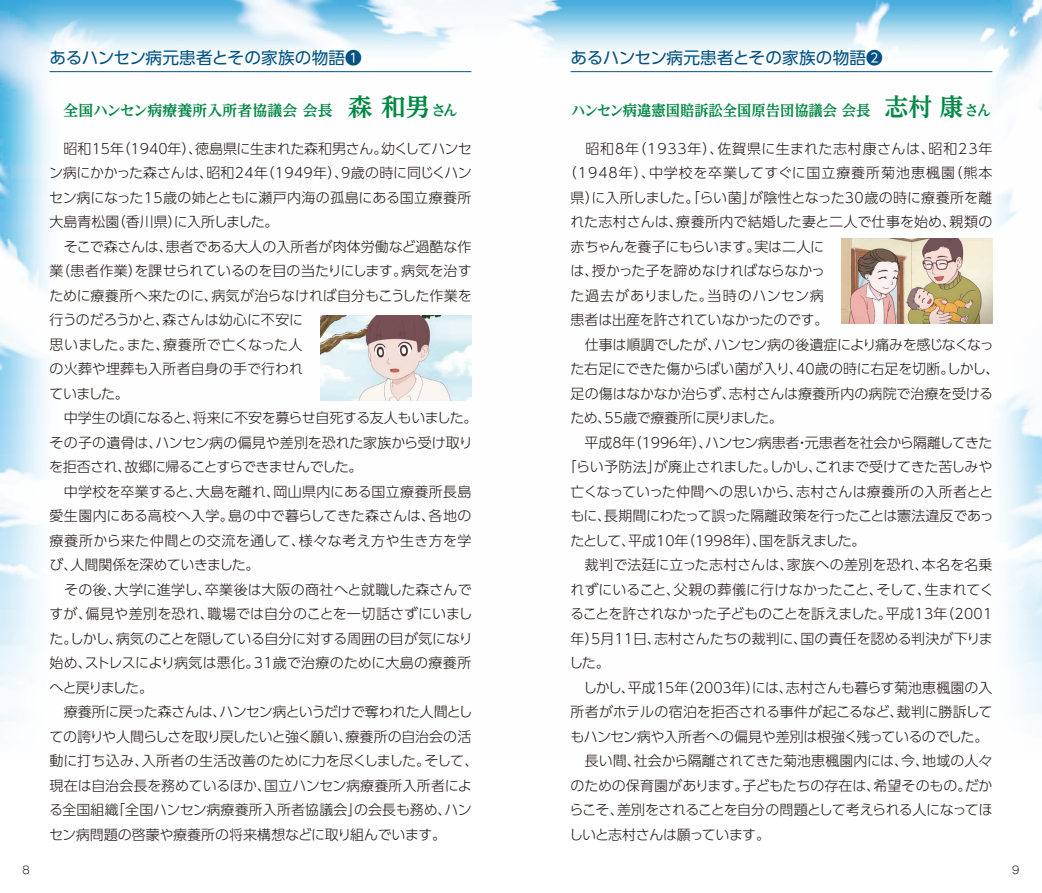
<style>
.page{position:relative;width:1042px;height:893px;background:#fff}
.page>*{position:absolute;margin:0;border:0;box-sizing:border-box;transform-origin:0 0}
.t1{font:16.62px "UD Shin Go Pro";letter-spacing:.01em;color:#005184}
.t2{font:700 14.88px "UD Reimin Pro";color:#008843;scale:.96 1}
.t3{font:700 14.88px "UD Reimin Pro";color:#008843}
.t4{font:300 14px/24.5px "UD Shin Go Pro";letter-spacing:-.005em;color:#231916}
.t5{font:300 14px "UD Shin Go Pro";letter-spacing:-.025em;color:#231916}
.t6{font:300 14px "UD Shin Go Pro";letter-spacing:-.035em;color:#231916}
.t7{font:300 14px "UD Shin Go Pro";letter-spacing:.06em;color:#231916}
.t8{font:300 14px "UD Shin Go Pro";letter-spacing:.07em;color:#231916}
.t9{font:300 14px "UD Shin Go Pro";letter-spacing:-.03em;color:#231916}
.t10{font:300 14px "UD Shin Go Pro";letter-spacing:.04em;color:#231916}
.t11{font:300 10.5px "Gothic MB101 Pro";color:#231916}
.s1{font-size:24.5px}
</style>
<div class="page">
<img style="left:0;top:0;width:1042px;height:723px">
<hr style="left:50px;top:71px;width:421px;height:1px;background:#005184">
<hr style="left:570px;top:71px;width:422px;height:1px;background:#005184">
<img style="left:320px;top:316px;width:151px;height:84px">
<img style="left:841px;top:238px;width:151px;height:85px">
<p class="t1" style="left:50px;top:44px;width:314px">あるハンセン病元患者とその家族の物語❶</p>
<p class="t1" style="left:570px;top:44px;width:314px">あるハンセン病元患者とその家族の物語❷</p>
<p class="t2" style="left:572px;top:98px;width:439px">ハンセン病違憲国賠訴訟全国原告団協議会 会長　<span class="s1">志村 康</span>さん</p>
<p class="t3" style="left:64px;top:98px;width:396px">全国ハンセン病療養所入所者協議会 会長　<span class="s1">森 和男</span>さん</p>
<p class="t4" style="left:49px;top:136px;width:431px">　昭和15年（1940年）、徳島県に生まれた森和男さん。幼くしてハンセン病にかかった森さんは、昭和24年（1949年）、9歳の時に同じくハンセン病になった15歳の姉とともに瀬戸内海の孤島にある国立療養所大島青松園（香川県）に入所しました。<br>　そこで森さんは、患者である大人の入所者が肉体労働など過酷な作業（患者作業）を課せられているのを目の当たりにします。病気を治すために療養所へ来たのに、病気が治らなければ自分もこうした作業を行うのだろうかと、森さんは幼心に不安に<br>思いました。また、療養所で亡くなった人<br>の火葬や埋葬も入所者自身の手で行われ<br>ていました。<br>　中学生の頃になると、将来に不安を募らせ自死する友人もいました。その子の遺骨は、ハンセン病の偏見や差別を恐れた家族から受け取りを拒否され、故郷に帰ることすらできませんでした。<br>　中学校を卒業すると、大島を離れ、岡山県内にある国立療養所長島愛生園内にある高校へ入学。島の中で暮らしてきた森さんは、各地の療養所から来た仲間との交流を通して、様々な考え方や生き方を学び、人間関係を深めていきました。<br>　その後、大学に進学し、卒業後は大阪の商社へと就職した森さんですが、偏見や差別を恐れ、職場では自分のことを一切話さずにいました。しかし、病気のことを隠している自分に対する周囲の目が気になり始め、ストレスにより病気は悪化。31歳で治療のために大島の療養所へと戻りました。<br>　療養所に戻った森さんは、ハンセン病というだけで奪われた人間としての誇りや人間らしさを取り戻したいと強く願い、療養所の自治会の活動に打ち込み、入所者の生活改善のために力を尽くしました。そして、現在は自治会長を務めているほか、国立ハンセン病療養所入所者による全国組織「全国ハンセン病療養所入所者協議会」の会長も務め、ハンセン病問題の啓蒙や療養所の将来構想などに取り組んでいます。</p>
<p class="t7" style="left:570px;top:137px;width:423px">　昭和8年（1933年）、佐賀県に生まれた志村康さんは、昭和23年</p>
<p class="t8" style="left:563px;top:162px;width:431px">（1948年）、中学校を卒業してすぐに国立療養所菊池恵楓園（熊本</p>
<p class="t4" style="left:570px;top:185px;width:423px">県）に入所しました。「らい菌」が陰性となった30歳の時に療養所を離</p>
<p class="t4" style="left:570px;top:209px;width:423px">れた志村さんは、療養所内で結婚した妻と二人で仕事を始め、親類の</p>
<p class="t4" style="left:570px;top:234px;width:255px">赤ちゃんを養子にもらいます。実は二人に</p>
<p class="t4" style="left:570px;top:258px;width:256px">は、授かった子を諦めなければならなかっ</p>
<p class="t10" style="left:570px;top:284px;width:255px">た過去がありました。当時のハンセン病</p>
<p class="t5" style="left:570px;top:309px;width:259px">患者は出産を許されていなかったのです。</p>
<p class="t9" style="left:570px;top:333px;width:425px">　仕事は順調でしたが、ハンセン病の後遺症により痛みを感じなくなっ</p>
<p class="t4" style="left:570px;top:356px;width:430px">た右足にできた傷からばい菌が入り、40歳の時に右足を切断。しかし、</p>
<p class="t4" style="left:570px;top:381px;width:424px">足の傷はなかなか治らず、志村さんは療養所内の病院で治療を受ける</p>
<p class="t6" style="left:570px;top:407px;width:214px">ため、55歳で療養所に戻りました。</p>
<p class="t4" style="left:570px;top:430px;width:423px">　平成8年（1996年）、ハンセン病患者・元患者を社会から隔離してきた</p>
<p class="t5" style="left:563px;top:456px;width:431px">「らい予防法」が廃止されました。しかし、これまで受けてきた苦しみや</p>
<p class="t4" style="left:570px;top:479px;width:424px">亡くなっていった仲間への思いから、志村さんは療養所の入所者とと</p>
<p class="t4" style="left:570px;top:503px;width:425px">もに、長期間にわたって誤った隔離政策を行ったことは憲法違反であっ</p>
<p class="t4" style="left:570px;top:528px;width:297px">たとして、平成10年（1998年）、国を訴えました。</p>
<p class="t4" style="left:570px;top:552px;width:423px">　裁判で法廷に立った志村さんは、家族への差別を恐れ、本名を名乗</p>
<p class="t4" style="left:570px;top:577px;width:425px">れずにいること、父親の葬儀に行けなかったこと、そして、生まれてく</p>
<p class="t4" style="left:570px;top:601px;width:424px">ることを許されなかった子どものことを訴えました。平成13年（2001</p>
<p class="t4" style="left:570px;top:626px;width:424px">年）5月11日、志村さんたちの裁判に、国の責任を認める判決が下りま</p>
<p class="t4" style="left:569px;top:650px;width:42px">した。</p>
<p class="t4" style="left:570px;top:675px;width:423px">　しかし、平成15年（2003年）には、志村さんも暮らす菊池恵楓園の入</p>
<p class="t4" style="left:570px;top:699px;width:423px">所者がホテルの宿泊を拒否される事件が起こるなど、裁判に勝訴して</p>
<p class="t5" style="left:570px;top:725px;width:419px">もハンセン病や入所者への偏見や差別は根強く残っているのでした。</p>
<p class="t4" style="left:570px;top:748px;width:423px">　長い間、社会から隔離されてきた菊池恵楓園内には、今、地域の人々</p>
<p class="t4" style="left:570px;top:773px;width:423px">のための保育園があります。子どもたちの存在は、希望そのもの。だか</p>
<p class="t6" style="left:569px;top:799px;width:425px">らこそ、差別をされることを自分の問題として考えられる人になってほ</p>
<p class="t6" style="left:569px;top:823px;width:202px">しいと志村さんは願っています。</p>
<p class="t11" style="left:23px;top:861px;width:9px">8</p>
<p class="t11" style="left:1012px;top:861px;width:9px">9</p>
</div>
